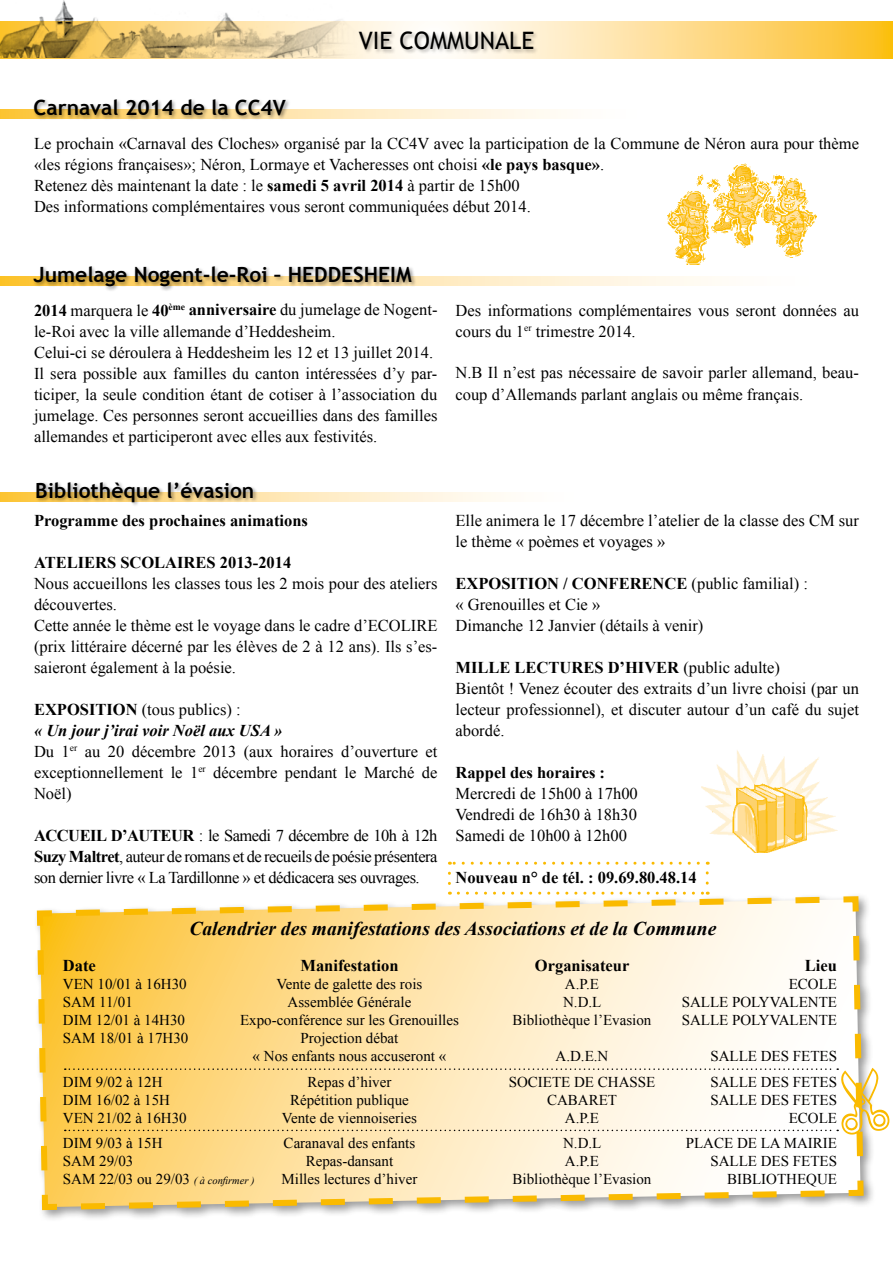
<style>
.page{position:relative;width:893px;height:1263px;background:#fff}
.page>*{position:absolute;margin:0;border:0;box-sizing:border-box;transform-origin:0 0}
.t1{font:24px "Trebuchet MS";color:#000}
.t2{font:700 21px "Trebuchet MS";color:#000}
.t3{font:italic 700 19.5px "Times New Roman";color:#000}
.t4{font:16.5px/21px "Times New Roman";color:#000}
.t5{font:700 16.5px "Times New Roman";color:#000}
.t6{font:15px/18px "Times New Roman";color:#000;text-align:center}
.s1{font-weight:700}
.s2{font-weight:700;font-style:italic}
.s3{font-style:italic;font-size:10.5px}
</style>
<div class="page">
<img style="left:39px;top:0;width:302px;height:21px">
<svg style="left:0;top:21px;width:893px;height:37px;background:#e2c684"></svg>
<svg style="left:0;top:110px;width:561px;height:9px"></svg>
<svg style="left:0;top:277px;width:715px;height:8px"></svg>
<div style="left:33px;top:98px;width:523px;height:48px;background:#000;opacity:.4"></div>
<div style="left:33px;top:265px;width:522px;height:47px;background:#000;opacity:.4"></div>
<div style="left:0;top:493px;width:576px;height:8px;background:#fcc63c"></div>
<div style="left:35px;top:481px;width:549px;height:47px;background:#000;opacity:.4"></div>
<div style="left:358px;top:31px;width:535px;height:50px;background:#000;opacity:.3"></div>
<div style="left:33px;top:892px;width:851px;height:337px;background:#000;opacity:.4"></div>
<svg style="left:34px;top:893px;width:833px;height:320px"></svg>
<img style="left:702px;top:750px;width:135px;height:102px">
<img style="left:668px;top:164px;width:149px;height:101px">
<svg style="left:58px;top:862px;width:826px;height:300px"></svg>
<p class="t2" style="left:34px;top:94px;width:254px">Carnaval 2014 de la CC4V</p>
<h1 class="t1" style="left:359px;top:26px;width:177px">VIE COMMUNALE</h1>
<p class="t4" style="left:34px;top:132px;width:826px">Le prochain «Carnaval des Cloches» organisé par la CC4V avec la participation de la Commune de Néron aura pour thème «les régions françaises»; Néron, Lormaye et Vacheresses ont choisi <span class="s1">«le pays basque»</span>.<br>Retenez dès maintenant la date : le <span class="s1">samedi 5 avril 2014</span> à partir de 15h00<br>Des informations complémentaires vous seront communiquées début 2014.</p>
<p class="t2" style="left:34px;top:261px;width:380px">Jumelage Nogent-le-Roi – HEDDESHEIM</p>
<p class="t4" style="left:34px;top:299px;width:405px"><span class="s1">2014</span> marquera le <span class="s1">40</span><sup>ème</sup> <span class="s1">anniversaire</span> du jumelage de Nogent&shy;le-Roi avec la ville allemande d’Heddesheim.<br>Celui-ci se déroulera à Heddesheim les 12 et 13 juillet 2014.<br>Il sera possible aux familles du canton intéressées d’y par&shy;ticiper, la seule condition étant de cotiser à l’association du jumelage. Ces personnes seront accueillies dans des familles allemandes et participeront avec elles aux festivités.</p>
<p class="t4" style="left:455px;top:299px;width:405px">Des informations complémentaires vous seront données au cours du 1<sup>er</sup> trimestre 2014.</p>
<p class="t4" style="left:455px;top:362px;width:405px">N.B Il n’est pas nécessaire de savoir parler allemand, beau&shy;coup d’Allemands parlant anglais ou même français.</p>
<p class="t2" style="left:35px;top:477px;width:221px">Bibliothèque l’évasion</p>
<p class="t5" style="left:34px;top:509px;width:275px">Programme des prochaines animations</p>
<p class="t5" style="left:34px;top:551px;width:259px">ATELIERS SCOLAIRES 2013-2014</p>
<p class="t4" style="left:34px;top:572px;width:405px">Nous accueillons les classes tous les 2 mois pour des ateliers découvertes.<br>Cette année le thème est le voyage dans le cadre d’ECOLIRE (prix littéraire décerné par les élèves de 2 à 12 ans). Ils s’es&shy;saieront également à la poésie.</p>
<p class="t4" style="left:34px;top:698px;width:405px"><span class="s1">EXPOSITION</span> (tous publics) :<br><span class="s2">« Un jour j’irai voir Noël aux USA »<br></span>Du 1<sup>er</sup> au 20 décembre 2013 (aux horaires d’ouverture et exceptionnellement le 1<sup>er</sup> décembre pendant le Marché de Noël)</p>
<p class="t4" style="left:34px;top:824px;width:405px;text-align:justify"><span class="s1">ACCUEIL D’AUTEUR</span> : le Samedi 7 décembre de 10h à 12h <span class="s1">Suzy Maltret</span>, auteur de romans et de recueils de poésie présentera son dernier livre « La Tardillonne » et dédicacera ses ouvrages.</p>
<p class="t4" style="left:455px;top:510px;width:405px">Elle animera le 17 décembre l’atelier de la classe des CM sur le thème « poèmes et voyages »</p>
<p class="t4" style="left:455px;top:573px;width:354px"><span class="s1">EXPOSITION / CONFERENCE</span> (public familial) : « Grenouilles et Cie »<br>Dimanche 12 Janvier (détails à venir)</p>
<p class="t4" style="left:455px;top:657px;width:405px"><span class="s1">MILLE LECTURES D’HIVER</span> (public adulte)<br>Bientôt ! Venez écouter des extraits d’un livre choisi (par un lecteur professionnel), et discuter autour d’un café du sujet abordé.</p>
<p class="t5" style="left:455px;top:761px;width:151px">Rappel des horaires :</p>
<p class="t4" style="left:455px;top:783px;width:184px;text-align:justify">Mercredi de 15h00 à 17h00<br>Vendredi de 16h30 à 18h30<br>Samedi de 10h00 à 12h00</p>
<p class="t5" style="left:455px;top:866px;width:243px">Nouveau n° de tél. : 09.69.80.48.14</p>
<p class="t3" style="left:189px;top:915px;width:528px">Calendrier des manifestations des Associations et de la Commune</p>
<p class="t5" style="left:63px;top:954px;width:34px">Date</p>
<p class="t5" style="left:300px;top:954px;width:100px">Manifestation</p>
<p class="t5" style="left:535px;top:954px;width:96px">Organisateur</p>
<p class="t5" style="left:805px;top:954px;width:34px">Lieu</p>
<p class="t6" style="left:63px;top:975px;width:125px">VEN 10/01 à 16H30</p>
<p class="t6" style="left:277px;top:975px;width:147px">Vente de galette des rois</p>
<p class="t6" style="left:565px;top:975px;width:36px">A.P.E</p>
<p class="t6" style="left:789px;top:975px;width:50px">ECOLE</p>
<p class="t6" style="left:63px;top:993px;width:71px">SAM 11/01</p>
<p class="t6" style="left:288px;top:993px;width:125px">Assemblée Générale</p>
<p class="t6" style="left:563px;top:993px;width:40px">N.D.L</p>
<p class="t6" style="left:682px;top:993px;width:157px">SALLE POLYVALENTE</p>
<p class="t6" style="left:63px;top:1011px;width:124px">DIM 12/01 à 14H30</p>
<p class="t6" style="left:240px;top:1011px;width:220px">Expo-conférence sur les Grenouilles</p>
<p class="t6" style="left:513px;top:1011px;width:140px">Bibliothèque l’Evasion</p>
<p class="t6" style="left:682px;top:1011px;width:157px">SALLE POLYVALENTE</p>
<p class="t6" style="left:63px;top:1029px;width:127px">SAM 18/01 à 17H30</p>
<p class="t6" style="left:253px;top:1029px;width:195px">Projection débat<br>« Nos enfants nous accuseront «</p>
<p class="t6" style="left:555px;top:1047px;width:54px">A.D.E.N</p>
<p class="t6" style="left:710px;top:1047px;width:128px">SALLE DES FETES</p>
<p class="t6" style="left:63px;top:1072px;width:101px">DIM 9/02 à 12H</p>
<p class="t6" style="left:308px;top:1072px;width:85px">Repas d’hiver</p>
<p class="t6" style="left:509px;top:1072px;width:148px">SOCIETE DE CHASSE</p>
<p class="t6" style="left:710px;top:1072px;width:128px">SALLE DES FETES</p>
<p class="t6" style="left:63px;top:1090px;width:109px">DIM 16/02 à 15H</p>
<p class="t6" style="left:290px;top:1090px;width:120px">Répétition publique</p>
<p class="t6" style="left:547px;top:1090px;width:72px">CABARET</p>
<p class="t6" style="left:710px;top:1090px;width:128px">SALLE DES FETES</p>
<p class="t6" style="left:63px;top:1108px;width:125px">VEN 21/02 à 16H30</p>
<p class="t6" style="left:282px;top:1108px;width:136px">Vente de viennoiseries</p>
<p class="t6" style="left:565px;top:1108px;width:36px">A.P.E</p>
<p class="t6" style="left:789px;top:1108px;width:50px">ECOLE</p>
<p class="t6" style="left:63px;top:1134px;width:101px">DIM 9/03 à 15H</p>
<p class="t6" style="left:284px;top:1134px;width:133px">Caranaval des enfants</p>
<p class="t6" style="left:563px;top:1134px;width:40px">N.D.L</p>
<p class="t6" style="left:686px;top:1134px;width:153px">PLACE DE LA MAIRIE</p>
<p class="t6" style="left:63px;top:1152px;width:72px">SAM 29/03</p>
<p class="t6" style="left:306px;top:1152px;width:89px">Repas-dansant</p>
<p class="t6" style="left:565px;top:1152px;width:36px">A.P.E</p>
<p class="t6" style="left:710px;top:1152px;width:128px">SALLE DES FETES</p>
<p class="t6" style="left:63px;top:1170px;width:193px">SAM 22/03 ou 29/03 <span class="s3">( à confirmer )</span></p>
<p class="t6" style="left:282px;top:1170px;width:137px">Milles lectures d’hiver</p>
<p class="t6" style="left:513px;top:1170px;width:140px">Bibliothèque l’Evasion</p>
<p class="t6" style="left:727px;top:1170px;width:111px">BIBLIOTHEQUE</p>
</div>
